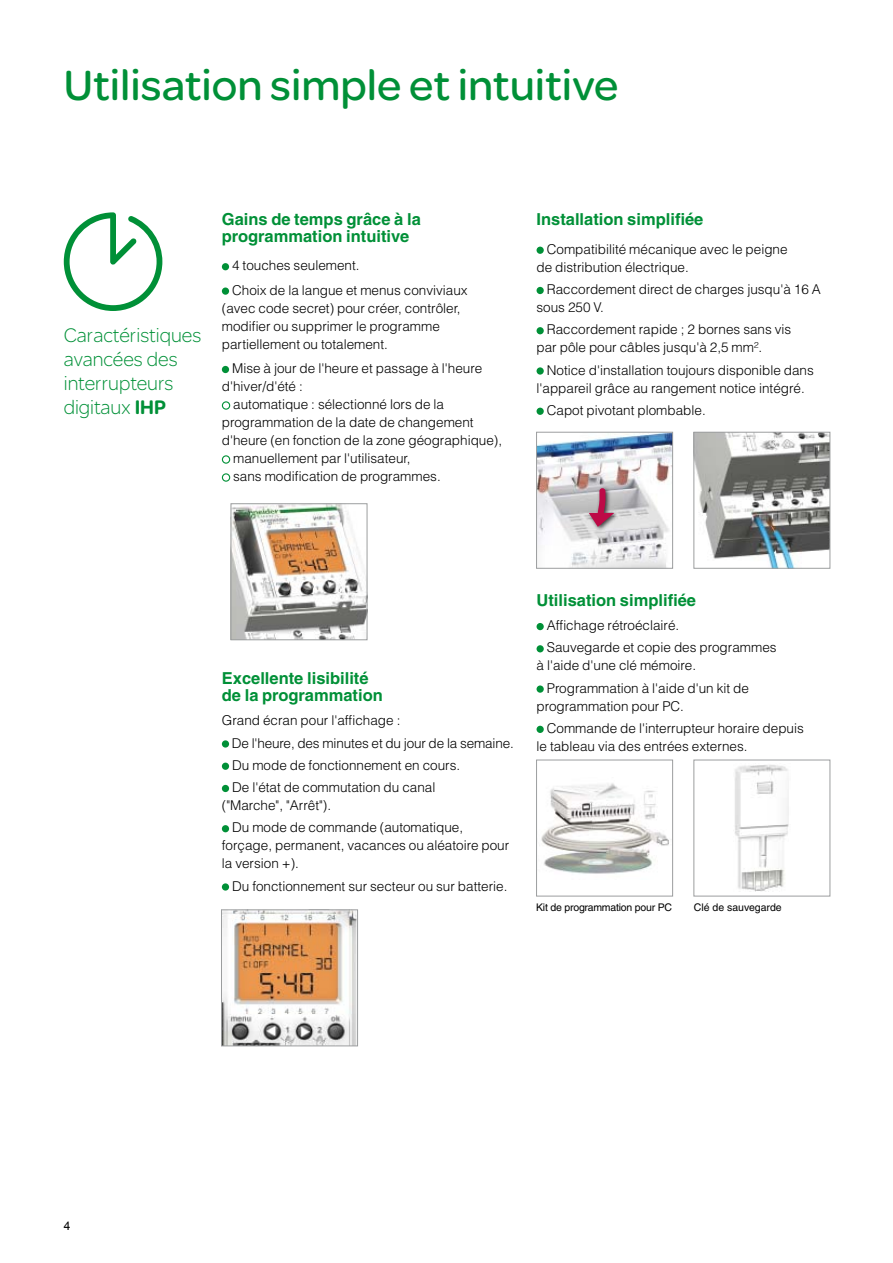
<style>
.page{position:relative;width:893px;height:1263px;background:#fff}
.page>*{position:absolute;margin:0;border:0;box-sizing:border-box;transform-origin:0 0}
.t1{font:45px "SE Optimist";color:#009037}
.t2{font:300 21px/24px "SE Optimist";color:#009037;scale:.95 1}
.t3{font:700 16.5px/16.5px "Helvetica";color:#009037}
.t4{font:300 13.5px/22.2px "Helvetica";color:#000}
.t5{font:12px "Arial";color:#000}
.t6{font:10.5px "Helvetica";letter-spacing:-.02em;color:#000}
.t7{font:10.5px "Helvetica";color:#000}
.s1{font-weight:900}
</style>
<div class="page">
<svg style="left:64px;top:212px;width:98px;height:99px"></svg>
<img style="left:223px;top:911px;width:133px;height:133px">
<div style="left:221px;top:909px;width:137px;height:137px;border:1px solid #9c9e9f"></div>
<div style="left:222px;top:740px;width:7px;height:7px;background:#009037;border-radius:50%"></div>
<div style="left:222px;top:763px;width:7px;height:7px;background:#009037;border-radius:50%"></div>
<div style="left:222px;top:785px;width:7px;height:7px;background:#009037;border-radius:50%"></div>
<div style="left:222px;top:825px;width:7px;height:7px;background:#009037;border-radius:50%"></div>
<div style="left:222px;top:883px;width:7px;height:8px;background:#009037;border-radius:50%"></div>
<div style="left:536px;top:247px;width:8px;height:7px;background:#009037;border-radius:50%"></div>
<div style="left:536px;top:287px;width:8px;height:7px;background:#009037;border-radius:50%"></div>
<div style="left:536px;top:327px;width:8px;height:7px;background:#009037;border-radius:50%"></div>
<div style="left:536px;top:367px;width:8px;height:8px;background:#009037;border-radius:50%"></div>
<div style="left:536px;top:408px;width:8px;height:7px;background:#009037;border-radius:50%"></div>
<img style="left:538px;top:434px;width:133px;height:133px">
<div style="left:536px;top:432px;width:137px;height:137px;border:1px solid #9c9e9f"></div>
<img style="left:695px;top:434px;width:133px;height:133px">
<div style="left:693px;top:432px;width:137px;height:137px;border:1px solid #9c9e9f"></div>
<div style="left:536px;top:623px;width:8px;height:7px;background:#009037;border-radius:50%"></div>
<div style="left:536px;top:645px;width:8px;height:7px;background:#009037;border-radius:50%"></div>
<div style="left:536px;top:685px;width:8px;height:8px;background:#009037;border-radius:50%"></div>
<div style="left:536px;top:726px;width:8px;height:7px;background:#009037;border-radius:50%"></div>
<img style="left:735px;top:765px;width:54px;height:126px">
<div style="left:693px;top:760px;width:137px;height:136px;border:1px solid #9c9e9f"></div>
<img style="left:541px;top:783px;width:128px;height:91px">
<div style="left:536px;top:760px;width:137px;height:136px;border:1px solid #9c9e9f"></div>
<div style="left:222px;top:263px;width:7px;height:7px;background:#009037;border-radius:50%"></div>
<div style="left:222px;top:287px;width:7px;height:8px;background:#009037;border-radius:50%"></div>
<div style="left:222px;top:366px;width:7px;height:7px;background:#009037;border-radius:50%"></div>
<div style="left:222px;top:401px;width:8px;height:9px;border:1px solid #009037;border-radius:50%"></div>
<div style="left:222px;top:455px;width:8px;height:9px;border:1px solid #009037;border-radius:50%"></div>
<div style="left:222px;top:473px;width:8px;height:9px;border:1px solid #009037;border-radius:50%"></div>
<img style="left:233px;top:505px;width:132px;height:133px">
<div style="left:231px;top:503px;width:136px;height:137px;border:1px solid #9c9e9f"></div>
<div style="left:587px;top:486px;width:33px;height:47px;background:#000;opacity:.75"></div>
<svg style="left:589px;top:485px;width:25px;height:43px"></svg>
<h1 class="t1" style="left:64px;top:54px;width:556px">Utilisation simple et intuitive</h1>
<h2 class="t2" style="left:64px;top:322px;width:146px">Caractéristiques avancées des interrupteurs digitaux <span class="s1">IHP</span></h2>
<p class="t3" style="left:222px;top:211px;width:200px">Gains de temps grâce à la programmation intuitive</p>
<p class="t4" style="left:232px;top:253px;width:237px;line-height:24.5px">4 touches seulement.<br>Choix de la langue et menus conviviaux</p>
<p class="t4" style="left:222px;top:299px;width:240px;line-height:18px">(avec code secret) pour créer, contrôler, modifier ou supprimer le programme partiellement ou totalement.</p>
<p class="t4" style="left:232px;top:357px;width:252px">Mise à jour de l'heure et passage à l'heure</p>
<p class="t4" style="left:222px;top:375px;width:83px">d'hiver/d'été :</p>
<p class="t4" style="left:233px;top:393px;width:212px">automatique : sélectionné lors de la</p>
<p class="t4" style="left:222px;top:411px;width:253px">programmation de la date de changement</p>
<p class="t4" style="left:222px;top:429px;width:282px">d'heure (en fonction de la zone géographique),</p>
<p class="t4" style="left:233px;top:447px;width:179px">manuellement par l'utilisateur,</p>
<p class="t4" style="left:233px;top:465px;width:209px">sans modification de programmes.</p>
<p class="t3" style="left:536px;top:211px;width:168px">Installation simplifiée</p>
<p class="t4" style="left:537px;top:240px;width:253px;line-height:18px;text-indent:10px">Compatibilité mécanique avec le peigne de distribution électrique.</p>
<p class="t4" style="left:537px;top:280px;width:286px;line-height:18px;text-indent:10px">Raccordement direct de charges jusqu'à 16 A sous 250 V.</p>
<p class="t4" style="left:537px;top:320px;width:256px;line-height:18px;text-indent:10px">Raccordement rapide ; 2 bornes sans vis par pôle pour câbles jusqu'à 2,5 mm².</p>
<p class="t4" style="left:537px;top:361px;width:279px;line-height:18px;text-indent:10px">Notice d'installation toujours disponible dans l'appareil grâce au rangement notice intégré.</p>
<p class="t4" style="left:547px;top:399px;width:161px">Capot pivotant plombable.</p>
<p class="t3" style="left:222px;top:670px;width:163px">Excellente lisibilité de la programmation</p>
<p class="t4" style="left:232px;top:709px;width:284px;text-indent:-10px">Grand écran pour l'affichage :<br>De l'heure, des minutes et du jour de la semaine.<br>Du mode de fonctionnement en cours.<br>De l'état de commutation du canal</p>
<p class="t4" style="left:232px;top:794px;width:233px;text-indent:-10px">("Marche", "Arrêt").<br>Du mode de commande (automatique,</p>
<p class="t4" style="left:222px;top:836px;width:289px;line-height:18px">forçage, permanent, vacances ou aléatoire pour la version +).</p>
<p class="t4" style="left:232px;top:874px;width:277px">Du fonctionnement sur secteur ou sur batterie.</p>
<p class="t3" style="left:536px;top:591px;width:161px">Utilisation simplifiée</p>
<p class="t4" style="left:547px;top:614px;width:231px">Affichage rétroéclairé.<br>Sauvegarde et copie des programmes</p>
<p class="t4" style="left:547px;top:654px;width:204px;text-indent:-10px">à l'aide d'une clé mémoire.<br>Programmation à l'aide d'un kit de</p>
<p class="t4" style="left:547px;top:695px;width:259px;text-indent:-10px">programmation pour PC.<br>Commande de l'interrupteur horaire depuis</p>
<p class="t4" style="left:537px;top:735px;width:213px">le tableau via des entrées externes.</p>
<p class="t6" style="left:536px;top:901px;width:137px">Kit de programmation pour PC</p>
<p class="t7" style="left:694px;top:901px;width:89px">Clé de sauvegarde</p>
<p class="t5" style="left:64px;top:1218px;width:8px">4</p>
</div>
